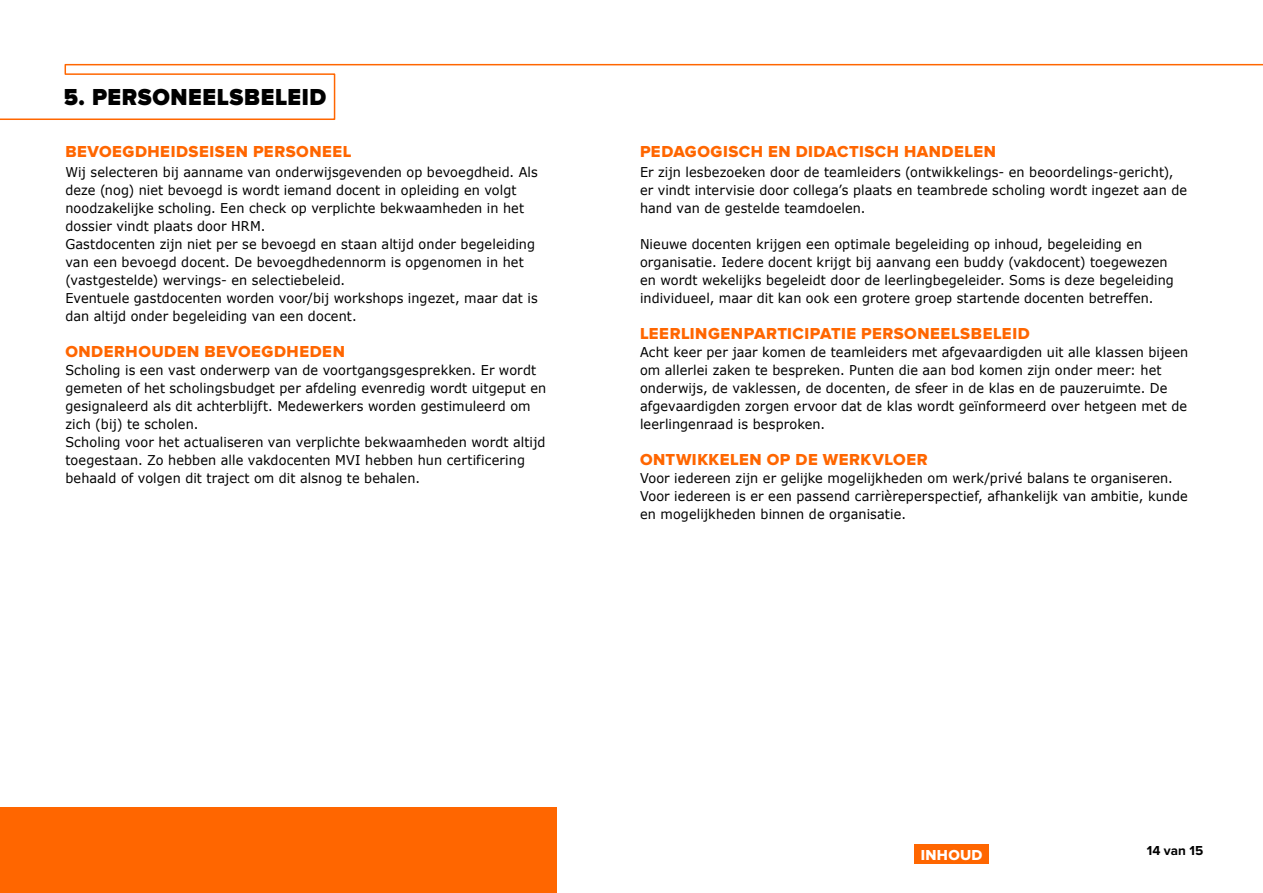
<style>
.page{position:relative;width:1263px;height:893px;background:#fff}
.page>*{position:absolute;margin:0;border:0;box-sizing:border-box;transform-origin:0 0}
.t1{font:900 24px "Proxima Nova";letter-spacing:.025em;color:#000;scale:.95 1}
.t2{font:16.5px "Proxima Nova Extrabld";letter-spacing:.03em;color:#f60}
.t3{font:15px "Proxima Nova Extrabld";letter-spacing:.02em;color:#fff}
.t4{font:13.5px/18px "Verdana";letter-spacing:.005em;color:#000;scale:.95 1}
.t5{font:700 13.5px "Proxima Nova";letter-spacing:.005em;color:#000}
</style>
<div class="page">
<div style="left:0;top:808px;width:557px;height:85px;background:#f60"></div>
<svg style="left:0;top:63px;width:1263px;height:57px"></svg>
<div style="left:914px;top:845px;width:75px;height:19px;background:#f60"></div>
<h1 class="t1" style="left:64px;top:83px;width:278px">5. PERSONEELSBELEID</h1>
<p class="t2" style="left:65px;top:142px;width:288px">BEVOEGDHEIDSEISEN PERSONEEL</p>
<p class="t4" style="left:65px;top:163px;width:499px">Wij selecteren bij aanname van onderwijsgevenden op bevoegdheid. Als deze (nog) niet bevoegd is wordt iemand docent in opleiding en volgt noodzakelijke scholing. Een check op verplichte bekwaamheden in het dossier vindt plaats door HRM.<br>Gastdocenten zijn niet per se bevoegd en staan altijd onder begeleiding van een bevoegd docent. De bevoegdhedennorm is opgenomen in het (vastgestelde) wervings- en selectiebeleid.<br>Eventuele gastdocenten worden voor/bij workshops ingezet, maar dat is dan altijd onder begeleiding van een docent.</p>
<p class="t2" style="left:65px;top:342px;width:281px">ONDERHOUDEN BEVOEGDHEDEN</p>
<p class="t4" style="left:65px;top:361px;width:508px">Scholing is een vast onderwerp van de voortgangsgesprekken. Er wordt gemeten of het scholingsbudget per afdeling evenredig wordt uitgeput en gesignaleerd als dit achterblijft. Medewerkers worden gestimuleerd om zich (bij) te scholen.<br>Scholing voor het actualiseren van verplichte bekwaamheden wordt altijd toegestaan. Zo hebben alle vakdocenten MVI hebben hun certificering behaald of volgen dit traject om dit alsnog te behalen.</p>
<p class="t2" style="left:640px;top:142px;width:357px">PEDAGOGISCH EN DIDACTISCH HANDELEN</p>
<p class="t4" style="left:640px;top:163px;width:577px">Er zijn lesbezoeken door de teamleiders (ontwikkelings- en beoordelings-gericht), er vindt intervisie door collega’s plaats en teambrede scholing wordt ingezet aan de hand van de gestelde teamdoelen.</p>
<p class="t4" style="left:640px;top:235px;width:563px">Nieuwe docenten krijgen een optimale begeleiding op inhoud, begeleiding en organisatie. Iedere docent krijgt bij aanvang een buddy (vakdocent) toegewezen en wordt wekelijks begeleidt door de leerlingbegeleider. Soms is deze begeleiding individueel, maar dit kan ook een grotere groep startende docenten betreffen.</p>
<p class="t2" style="left:640px;top:324px;width:391px">LEERLINGENPARTICIPATIE PERSONEELSBELEID</p>
<p class="t4" style="left:640px;top:343px;width:579px">Acht keer per jaar komen de teamleiders met afgevaardigden uit alle klassen bijeen om allerlei zaken te bespreken. Punten die aan bod komen zijn onder meer: het onderwijs, de vaklessen, de docenten, de sfeer in de klas en de pauzeruimte. De afgevaardigden zorgen ervoor dat de klas wordt geïnformeerd over hetgeen met de leerlingenraad is besproken.</p>
<p class="t2" style="left:640px;top:450px;width:289px">ONTWIKKELEN OP DE WERKVLOER</p>
<p class="t4" style="left:640px;top:469px;width:578px">Voor iedereen zijn er gelijke mogelijkheden om werk/privé balans te organiseren.<br>Voor iedereen is er een passend carrièreperspectief, afhankelijk van ambitie, kunde en mogelijkheden binnen de organisatie.</p>
<p class="t3" style="left:921px;top:847px;width:63px">INHOUD</p>
<p class="t5" style="left:1147px;top:842px;width:58px">14 van 15</p>
</div>
